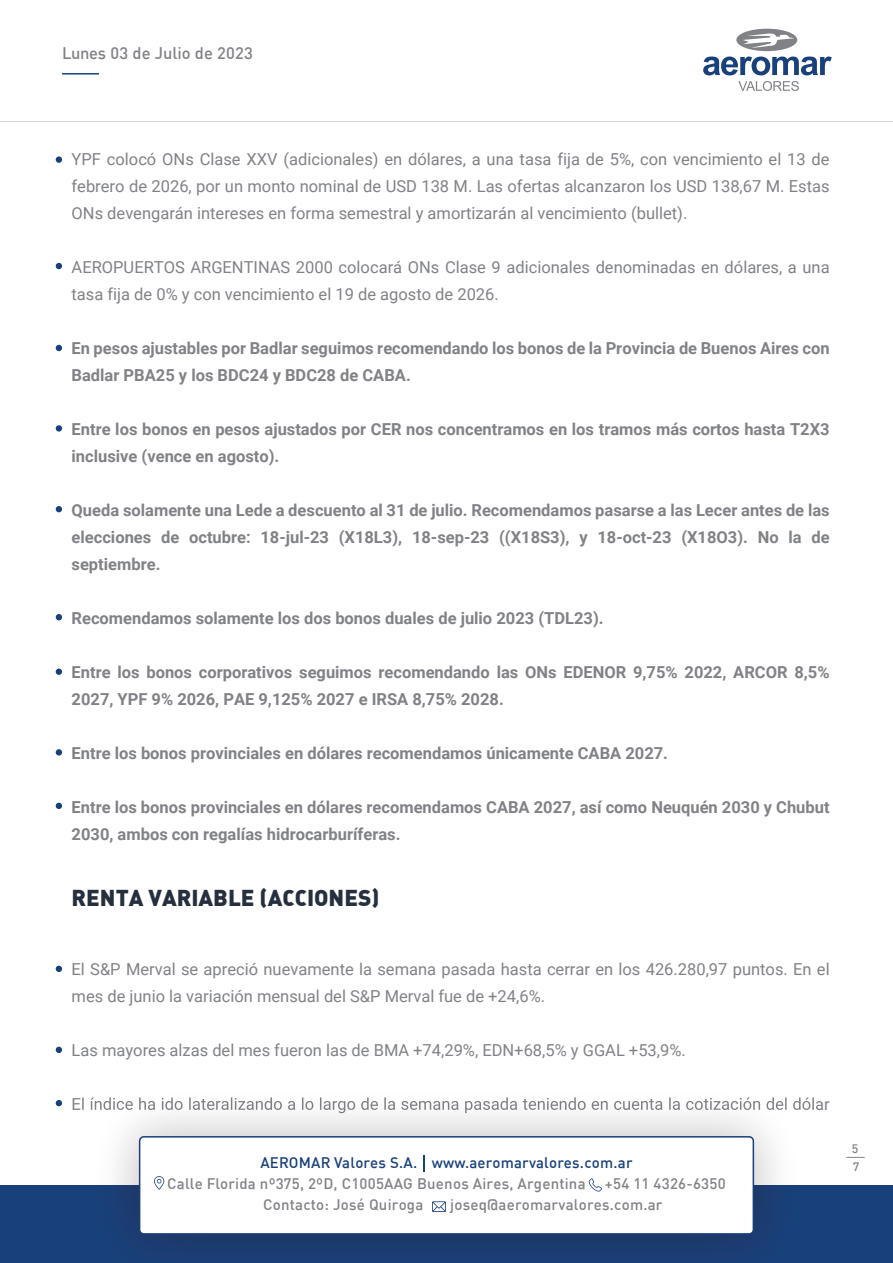
<style>
.page{position:relative;width:893px;height:1263px;background:#fff}
.page>*{position:absolute;margin:0;border:0;box-sizing:border-box;transform-origin:0 0}
.t1{font:22.5px "DIN Black Alternate";color:#262f3e}
.t2{font:700 16.5px/27px "Roboto";color:#808286}
.t3{font:16.5px/27px "Roboto";color:#808286}
.t4{font:500 16.5px "DIN";color:#808286}
.t5{font:500 15px "DIN";letter-spacing:.015em;color:#808286}
.t6{font:500 15px "DIN";letter-spacing:.015em;color:#18407b}
.t7{font:500 12px "DIN";color:#808286}
</style>
<div class="page">
<svg style="left:56px;top:803px;width:6px;height:6px"></svg>
<svg style="left:56px;top:966px;width:6px;height:6px"></svg>
<svg style="left:56px;top:1047px;width:6px;height:6px"></svg>
<svg style="left:56px;top:1100px;width:6px;height:6px"></svg>
<svg style="left:56px;top:749px;width:6px;height:6px"></svg>
<div style="left:56px;top:668px;width:6px;height:7px;background:#18407b;border-radius:50%"></div>
<div style="left:56px;top:425px;width:6px;height:7px;background:#18407b;border-radius:50%"></div>
<svg style="left:56px;top:614px;width:6px;height:6px"></svg>
<svg style="left:56px;top:506px;width:6px;height:6px"></svg>
<svg style="left:56px;top:263px;width:6px;height:6px"></svg>
<div style="left:56px;top:156px;width:6px;height:7px;background:#18407b;border-radius:50%"></div>
<svg style="left:56px;top:345px;width:6px;height:6px"></svg>
<hr style="left:0;top:121px;width:893px;height:1px;background:#d3d3d5">
<svg style="left:703px;top:57px;width:129px;height:18px"></svg>
<svg style="left:738px;top:81px;width:61px;height:10px"></svg>
<div style="left:736px;top:29px;width:61px;height:22px;background:#808286;border-radius:50%"></div>
<svg style="left:743px;top:33px;width:51px;height:15px"></svg>
<hr style="left:62px;top:73px;width:37px;height:2px;background:#18407b">
<div style="left:0;top:1185px;width:893px;height:78px;background:#18407b"></div>
<img style="left:75px;top:1097px;width:743px;height:16px">
<div style="left:140px;top:1137px;width:613px;height:97px;background:#fff;border-radius:4px"></div>
<div style="left:139px;top:1136px;width:615px;height:98px;border:2px solid #18407b;border-radius:4px"></div>
<svg style="left:424px;top:1155px;width:1px;height:17px"></svg>
<svg style="left:432px;top:1201px;width:14px;height:11px"></svg>
<svg style="left:589px;top:1178px;width:13px;height:13px"></svg>
<svg style="left:154px;top:1176px;width:10px;height:14px"></svg>
<svg style="left:846px;top:1157px;width:19px;height:1px"></svg>
<p class="t4" style="left:62px;top:43px;width:192px">Lunes 03 de Julio de 2023</p>
<p class="t3" style="left:72px;top:145px;width:760px;text-align:justify">YPF colocó ONs Clase XXV (adicionales) en dólares, a una tasa fija de 5%, con vencimiento el 13 de febrero de 2026, por un monto nominal de USD 138 M. Las ofertas alcanzaron los USD 138,67 M. Estas ONs devengarán intereses en forma semestral y amortizarán al vencimiento (bullet).</p>
<p class="t3" style="left:72px;top:253px;width:760px">AEROPUERTOS ARGENTINAS 2000 colocará ONs Clase 9 adicionales denominadas en dólares, a una tasa fija de 0% y con vencimiento el 19 de agosto de 2026.</p>
<p class="t2" style="left:72px;top:334px;width:759px">En pesos ajustables por Badlar seguimos recomendando los bonos de la Provincia de Buenos Aires con<br>Badlar PBA25 y los BDC24 y BDC28 de CABA.</p>
<p class="t2" style="left:72px;top:415px;width:759px">Entre los bonos en pesos ajustados por CER nos concentramos en los tramos más cortos hasta T2X3 inclusive (vence en agosto).</p>
<p class="t2" style="left:72px;top:496px;width:760px;text-align:justify">Queda solamente una Lede a descuento al 31 de julio. Recomendamos pasarse a las Lecer antes de las elecciones de octubre: 18-jul-23 (X18L3), 18-sep-23 ((X18S3), y 18-oct-23 (X18O3). No la de septiembre.</p>
<p class="t2" style="left:72px;top:604px;width:534px">Recomendamos solamente los dos bonos duales de julio 2023 (TDL23).</p>
<p class="t2" style="left:72px;top:658px;width:759px">Entre los bonos corporativos seguimos recomendando las ONs EDENOR 9,75% 2022, ARCOR 8,5%<br>2027, YPF 9% 2026, PAE 9,125% 2027 e IRSA 8,75% 2028.</p>
<p class="t2" style="left:72px;top:739px;width:598px">Entre los bonos provinciales en dólares recomendamos únicamente CABA 2027.</p>
<p class="t2" style="left:72px;top:793px;width:759px">Entre los bonos provinciales en dólares recomendamos CABA 2027, así como Neuquén 2030 y Chubut<br>2030, ambos con regalías hidrocarburíferas.</p>
<h1 class="t1" style="left:72px;top:883px;width:309px">RENTA VARIABLE (ACCIONES)</h1>
<p class="t3" style="left:72px;top:955px;width:760px">El S&amp;P Merval se apreció nuevamente la semana pasada hasta cerrar en los 426.280,97 puntos. En el mes de junio la variación mensual del S&amp;P Merval fue de +24,6%.</p>
<p class="t3" style="left:72px;top:1036px;width:616px">Las mayores alzas del mes fueron las de BMA +74,29%, EDN+68,5% y GGAL +53,9%.</p>
<p class="t7" style="left:852px;top:1141px;width:8px">5</p>
<p class="t6" style="left:260px;top:1153px;width:374px">AEROMAR Valores S.A. www.aeromarvalores.com.ar</p>
<p class="t7" style="left:853px;top:1159px;width:8px">7</p>
<p class="t5" style="left:167px;top:1174px;width:420px">Calle Florida nº375, 2ºD, C1005AAG Buenos Aires, Argentina</p>
<p class="t5" style="left:605px;top:1174px;width:122px">+54 11 4326-6350</p>
<p class="t5" style="left:263px;top:1195px;width:162px">Contacto: José Quiroga</p>
<p class="t5" style="left:450px;top:1195px;width:214px">joseq@aeromarvalores.com.ar</p>
</div>
